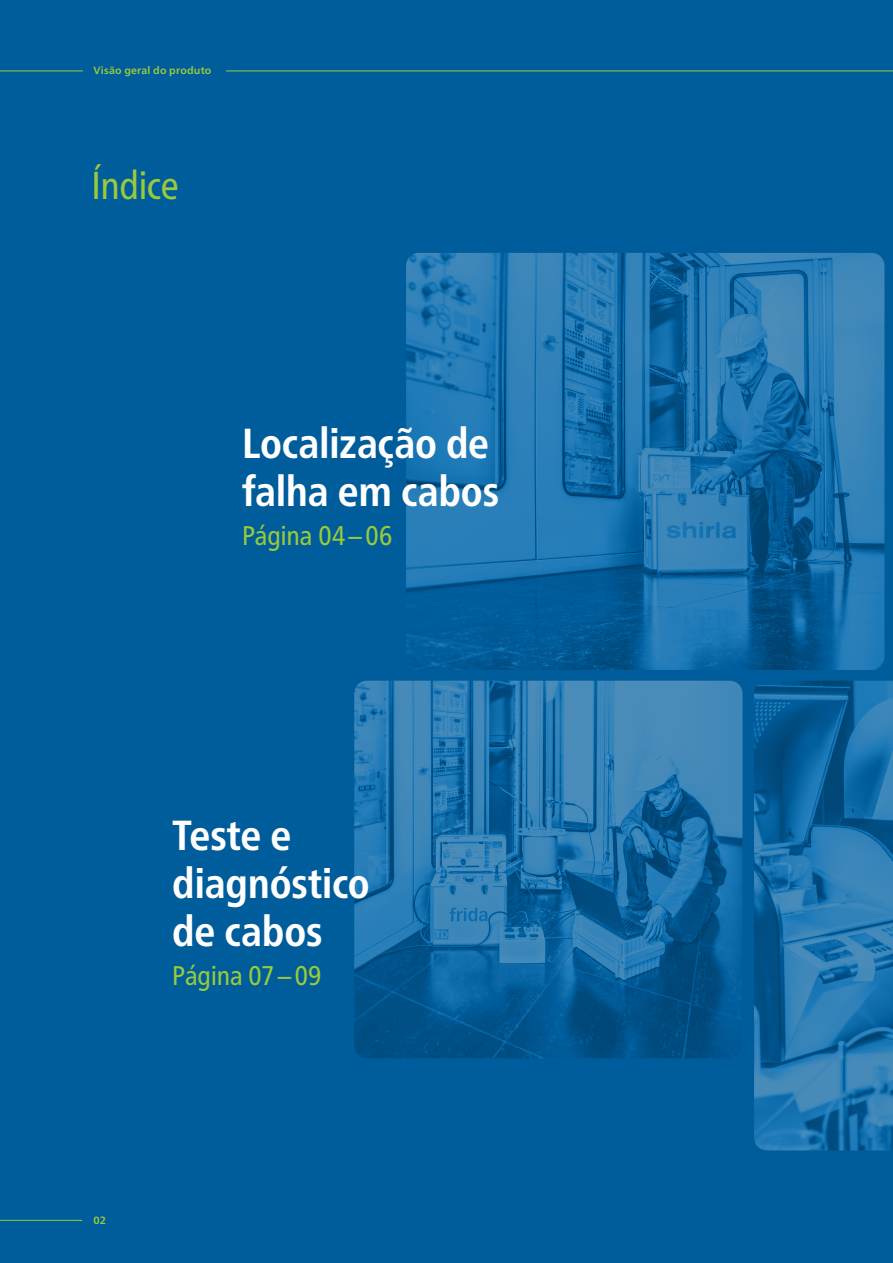
<style>
.page{position:relative;width:893px;height:1263px;background:#005d9c}
.page>*{position:absolute;margin:0;border:0;box-sizing:border-box;transform-origin:0 0}
.t1{font:700 condensed 42px/48px "Frutiger Neue LTW1 G";letter-spacing:-.01em;color:#fff}
.t2{font:condensed 39px "Frutiger Neue LTW1 G";letter-spacing:-.015em;color:#99ca3b}
.t3{font:condensed 27px "Frutiger Neue LTW1 G";letter-spacing:-.015em;color:#99ca3b}
.t4{font:700 10.5px "Frutiger Neue LTW1 G";letter-spacing:.02em;color:#99ca3b}
</style>
<div class="page">
<img style="left:354px;top:681px;width:388px;height:377px">
<img style="left:406px;top:253px;width:478px;height:417px">
<img style="left:754px;top:681px;width:139px;height:469px">
<svg style="left:226px;top:70px;width:667px;height:2px"></svg>
<hr style="left:0;top:1220px;width:82px;height:1px;background:#99ca3b">
<hr style="left:0;top:71px;width:83px;height:1px;background:#99ca3b">
<p class="t4" style="left:94px;top:63px;width:119px">Visão geral do produto</p>
<p class="t2" style="left:91px;top:157px;width:89px">Índice</p>
<p class="t1" style="left:242px;top:416px;width:259px">Localização de falha em cabos</p>
<p class="t3" style="left:242px;top:516px;width:152px">Página 04–06</p>
<p class="t1" style="left:172px;top:807px;width:199px">Teste e diagnóstico de cabos</p>
<p class="t3" style="left:172px;top:955px;width:151px">Página 07–09</p>
<p class="t4" style="left:94px;top:1213px;width:14px">02</p>
</div>
